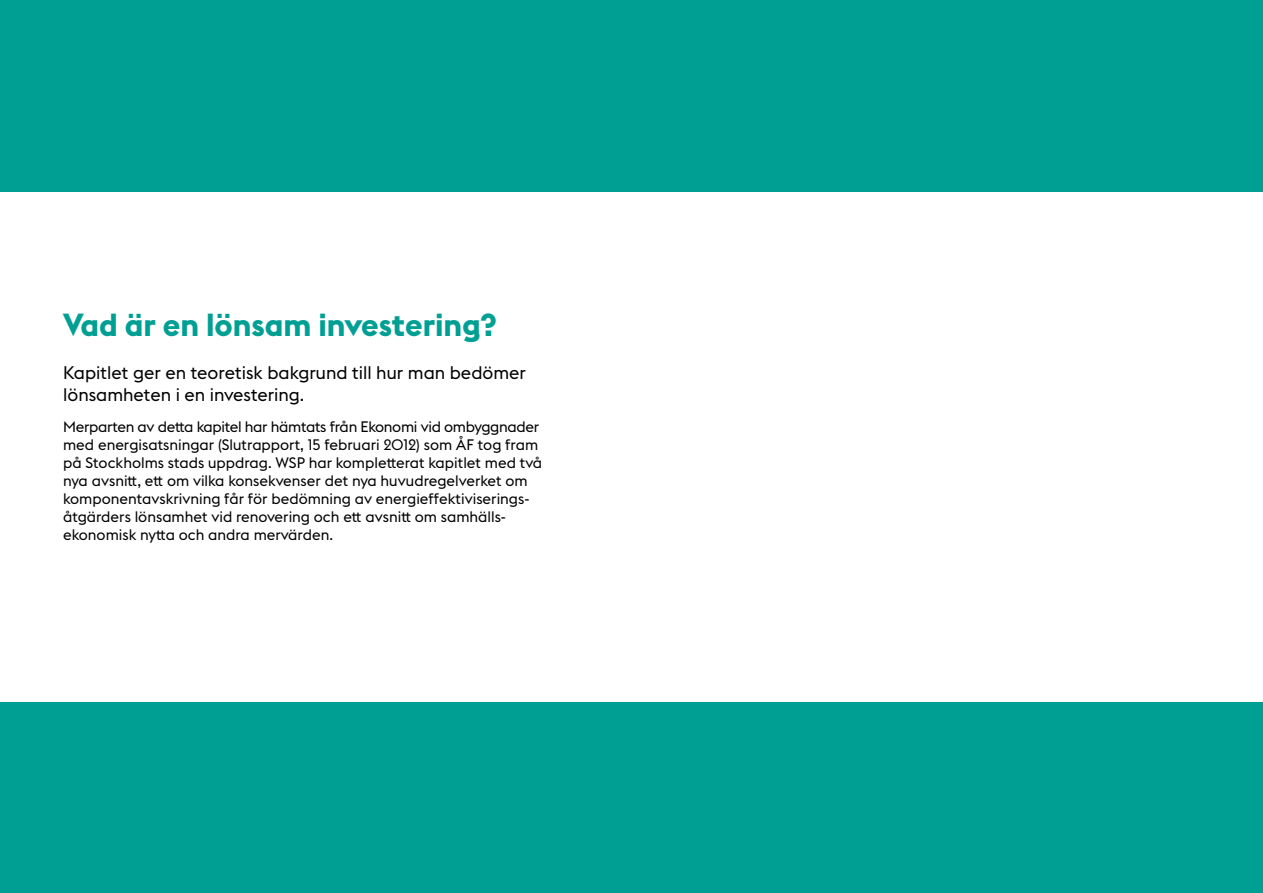
<style>
.page{position:relative;width:1263px;height:893px;background:#fff}
.page>*{position:absolute;margin:0;border:0;box-sizing:border-box;transform-origin:0 0}
.t1{font:700 31.5px "Stockholm Type";color:#009f94}
.t2{font:18px/21.6px "Stockholm Type";color:#000}
.t3{font:15px/18px "Stockholm Type";color:#000}
</style>
<div class="page">
<div style="left:0;top:0;width:1263px;height:191px;background:#009f94"></div>
<div style="left:0;top:702px;width:1263px;height:191px;background:#009f94"></div>
<h1 class="t1" style="left:63px;top:303px;width:434px">Vad är en lönsam investering?</h1>
<p class="t2" style="left:63px;top:361px;width:464px">Kapitlet ger en teoretisk bakgrund till hur man bedömer lönsamheten i en investering.</p>
<p class="t3" style="left:63px;top:417px;width:480px">Merparten av detta kapitel har hämtats från Ekonomi vid ombyggnader med energisatsningar (Slutrapport, 15 februari 2012) som ÅF tog fram på Stockholms stads uppdrag. WSP har kompletterat kapitlet med två nya avsnitt, ett om vilka konsekvenser det nya huvudregelverket om komponentavskrivning får för bedömning av energieffektiviserings&shy;åtgärders lönsamhet vid renovering och ett avsnitt om samhälls&shy;ekonomisk nytta och andra mervärden.</p>
</div>
